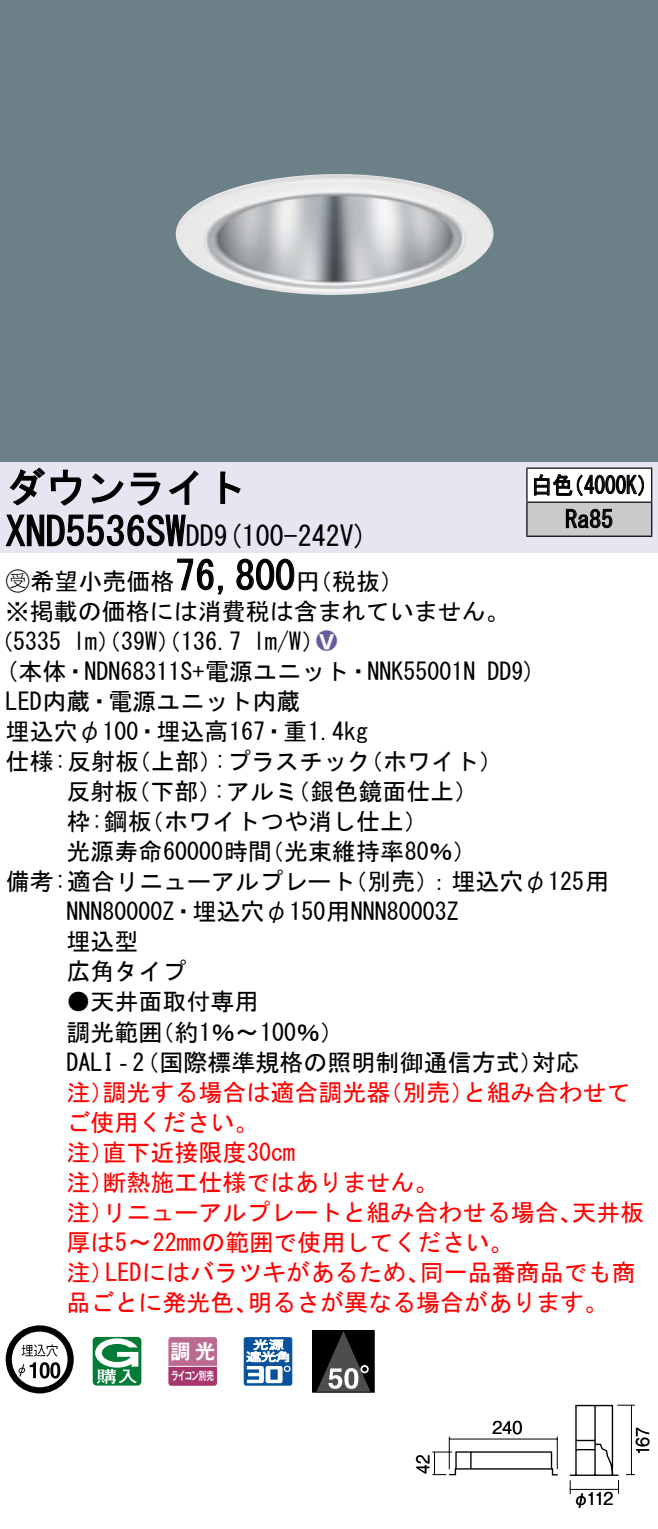
<style>
.page{position:relative;width:658px;height:1529px;background:#fff}
.page>*{position:absolute;margin:0;border:0;box-sizing:border-box;transform-origin:0 0}
.t1{font:40px "MS Gothic";color:#000}
.t2{font:28px "MS Gothic";color:#000}
.t3{font:24px/30px "MS Gothic";color:#000}
.t4{font:24px/30px "MS Gothic";color:#f00}
.t5{font:24px/34px "MS Gothic";color:#000;scale:.88 1}
.t6{font:24px "Ford Classification 1";color:#635aa0}
.t7{font:20px "Gothic MB101 Pro De Bold 90 pv RKSJ H";color:#fff}
.t8{font:17.6px "Gothic BBB Pro Medium 90 pv RKSJ H";letter-spacing:-.04em;color:#000;scale:.9 1}
.t9{font:17.6px "Gothic BBB Pro Medium 90 pv RKSJ H";letter-spacing:-.04em;color:#000;scale:.85 1}
.t10{font:11.6px "Gothic MB101 Pro De Bold 90 pv RKSJ H";letter-spacing:-.05em;color:#fff;scale:.65 1}
.s1{font-size:28px}
.s2{font-family:"Ford Classification 1"}
.s3{color:#fff}
</style>
<div class="page">
<div style="left:0;top:0;width:658px;height:462px;background:#6c8087"></div>
<img style="left:176px;top:174px;width:318px;height:121px">
<div style="left:0;top:462px;width:658px;height:90px;background:#e6e5f2"></div>
<svg style="left:9px;top:467px;width:73px;height:39px"></svg>
<svg style="left:91px;top:473px;width:33px;height:30px"></svg>
<svg style="left:130px;top:472px;width:30px;height:34px"></svg>
<svg style="left:168px;top:470px;width:30px;height:35px"></svg>
<svg style="left:220px;top:471px;width:21px;height:33px"></svg>
<svg style="left:5px;top:514px;width:181px;height:33px"></svg>
<svg style="left:177px;top:558px;width:46px;height:37px"></svg>
<svg style="left:236px;top:558px;width:59px;height:32px"></svg>
<svg style="left:6px;top:1325px;width:68px;height:68px"></svg>
<svg style="left:40px;top:1361px;width:10px;height:17px"></svg>
<svg style="left:50px;top:1361px;width:10px;height:17px"></svg>
<svg style="left:93px;top:1336px;width:48px;height:49px"></svg>
<svg style="left:168px;top:1337px;width:49px;height:48px;background:#b65a85"></svg>
<hr style="left:168px;top:1365px;width:49px;height:1px;background:#fff">
<svg style="left:244px;top:1337px;width:48px;height:48px"></svg>
<div style="left:312px;top:1330px;width:62px;height:61px;background:#000"></div>
<svg style="left:317px;top:1331px;width:53px;height:59px"></svg>
<div style="left:312px;top:1329px;width:62px;height:63px;border:1px solid #000"></div>
<div style="left:527px;top:468px;width:124px;height:34px;background:#fff"></div>
<div style="left:527px;top:502px;width:124px;height:34px;background:#cacaca"></div>
<hr style="left:526px;top:467px;width:126px;height:2px;background:#000">
<hr style="left:526px;top:468px;width:1px;height:33px;background:#000">
<hr style="left:651px;top:468px;width:1px;height:33px;background:#000">
<hr style="left:526px;top:501px;width:126px;height:2px;background:#000">
<hr style="left:526px;top:502px;width:1px;height:33px;background:#000">
<hr style="left:651px;top:502px;width:1px;height:33px;background:#000">
<hr style="left:526px;top:535px;width:126px;height:2px;background:#000">
<svg style="left:534px;top:474px;width:110px;height:23px"></svg>
<svg style="left:565px;top:508px;width:47px;height:20px"></svg>
<svg style="left:569px;top:1404px;width:66px;height:89px"></svg>
<hr style="left:556px;top:1436px;width:2px;height:32px;background:#000">
<hr style="left:448px;top:1436px;width:2px;height:32px;background:#000">
<hr style="left:449px;top:1437px;width:108px;height:2px;background:#000">
<svg style="left:432px;top:1450px;width:126px;height:25px"></svg>
<h1 class="t1" style="left:6px;top:467px;width:242px">ダウンライト</h1>
<p class="t2" style="left:214px;top:522px;width:155px">(9 100-242 (V</p>
<h1 class="t1" style="left:6px;top:511px;width:210px">XND5536SW<span class="s1">DD</span></h1>
<h1 class="t1" style="left:175px;top:555px;width:121px">76,800</h1>
<p class="t3" style="left:6px;top:566px;width:505px"><span class="s2">B</span>希望小売価格<br>※掲載の価格には消費税は含まれていません。</p>
<p class="t6" style="left:316px;top:629px;width:22px">2<span class="s3">8</span></p>
<p class="t3" style="left:296px;top:566px;width:109px">（円税抜(</p>
<p class="t3" style="left:253px;top:626px;width:73px">l m (W/</p>
<p class="t3" style="left:-11px;top:626px;width:74px">（5335</p>
<p class="t3" style="left:73px;top:626px;width:170px">lm）（39 ）（W 136.7</p>
<p class="t5" style="left:565px;top:468px;width:56px;text-indent:-34px">白色<br>Ra85</p>
<p class="t5" style="left:563px;top:468px;width:110px">（4000 (K</p>
<p class="t3" style="left:6px;top:656px;width:471px">(本体・NDN68311 +S 電源ユニット・NNK55001N</p>
<p class="t3" style="left:6px;top:686px;width:296px">LED内蔵・電源ユニット内蔵</p>
<p class="t3" style="left:6px;top:716px;width:364px">埋込穴φ100・埋込高167・重1.4kg</p>
<p class="t3" style="left:359px;top:746px;width:145px">（ホワイト(</p>
<p class="t3" style="left:487px;top:656px;width:50px">DD (9</p>
<p class="t3" style="left:214px;top:746px;width:158px">:プラスチック</p>
<p class="t3" style="left:6px;top:746px;width:135px">仕様:反射板</p>
<p class="t3" style="left:127px;top:746px;width:97px">（上部）</p>
<p class="t3" style="left:66px;top:776px;width:74px">反射板</p>
<p class="t3" style="left:126px;top:776px;width:97px">（下部）</p>
<p class="t3" style="left:213px;top:776px;width:86px">:アルミ</p>
<p class="t3" style="left:286px;top:776px;width:193px">（銀色鏡面仕上(</p>
<p class="t3" style="left:66px;top:806px;width:87px">枠:鋼板</p>
<p class="t3" style="left:140px;top:806px;width:290px">（ホワイトつや消し仕上(</p>
<p class="t3" style="left:66px;top:836px;width:207px">光源寿命60000時間</p>
<p class="t3" style="left:260px;top:836px;width:218px">（光束維持率80％(</p>
<p class="t3" style="left:66px;top:866px;width:394px;text-indent:-61px">備考:適合リニューアルプレート<br>NNN80000 ・Z 埋込穴φ150用NNN80003Z埋込型<br>広角タイプ</p>
<p class="t3" style="left:150px;top:986px;width:195px;text-indent:-84px">●天井面取付専用<br>（約1％〜100％(</p>
<p class="t3" style="left:343px;top:866px;width:267px">（別売：）埋込穴φ125用</p>
<p class="t3" style="left:66px;top:1016px;width:97px">調光範囲</p>
<p class="t3" style="left:66px;top:1046px;width:478px">DALI‐（2 国際標準規格の照明制御通信方式）</p>
<p class="t4" style="left:462px;top:1076px;width:169px">と組み合わせて</p>
<p class="t3" style="left:531px;top:1046px;width:49px">対応</p>
<p class="t4" style="left:102px;top:1076px;width:289px">調光する場合は適合調光器</p>
<p class="t4" style="left:378px;top:1076px;width:97px">（別売）</p>
<p class="t4" style="left:66px;top:1076px;width:49px">注）</p>
<p class="t4" style="left:66px;top:1106px;width:193px">ご使用ください。</p>
<p class="t4" style="left:102px;top:1136px;width:194px">直下近接限度30cm</p>
<p class="t4" style="left:102px;top:1136px;width:337px;text-indent:-36px">注）<br>断熱施工仕様ではありません。</p>
<p class="t4" style="left:66px;top:1166px;width:49px">注）</p>
<p class="t4" style="left:102px;top:1196px;width:481px">リニューアルプレートと組み合わせる場合、</p>
<p class="t4" style="left:572px;top:1196px;width:73px">天井板</p>
<p class="t4" style="left:66px;top:1196px;width:49px">注）</p>
<p class="t4" style="left:66px;top:1226px;width:448px">厚は〜5 22mmの範囲で使用してください。</p>
<p class="t4" style="left:420px;top:1256px;width:217px">同一品番商品でも商</p>
<p class="t4" style="left:105px;top:1256px;width:326px">LEDにはバラツキがあるため、</p>
<p class="t4" style="left:66px;top:1256px;width:49px">注）</p>
<p class="t4" style="left:66px;top:1286px;width:193px">品ごとに発光色、</p>
<p class="t4" style="left:248px;top:1286px;width:362px">明るさが異なる場合があります。</p>
<p class="t7" style="left:171px;top:1334px;width:46px">調光</p>
<p class="t10" style="left:171px;top:1365px;width:67px">ライコン別売</p>
<p class="t9" style="left:408px;top:1473px;width:24px;rotate:-90deg">42</p>
<p class="t8" style="left:492px;top:1412px;width:35px">240</p>
<p class="t8" style="left:573px;top:1484px;width:46px">φ112</p>
<p class="t8" style="left:628px;top:1454px;width:33px;rotate:-90deg">167</p>
</div>
